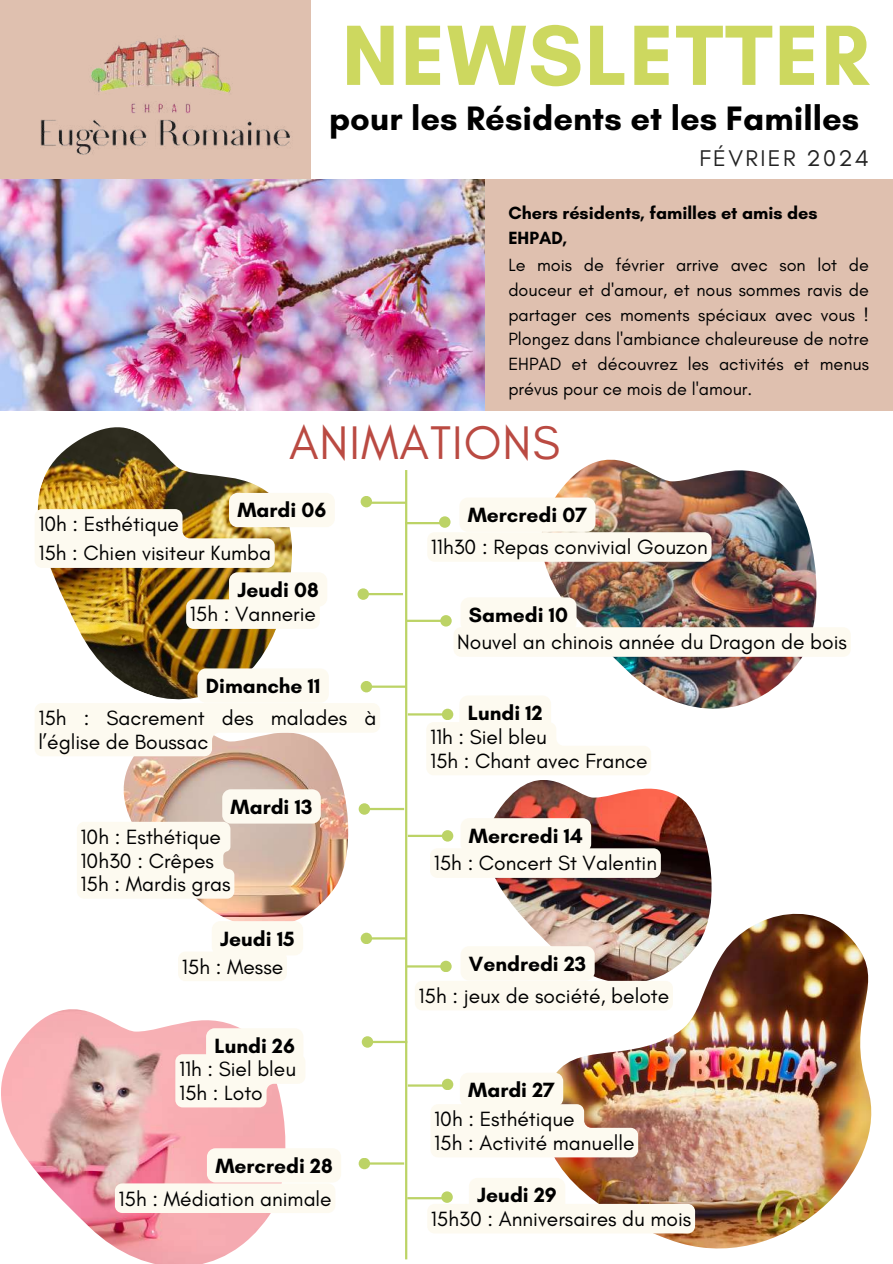
<style>
.page{position:relative;width:893px;height:1264px;background:#fff}
.page>*{position:absolute;margin:0;border:0;box-sizing:border-box;transform-origin:0 0}
.t1{font:700 87px "Glacial Indifference";letter-spacing:.02em;color:#cdd85f}
.t2{font:48px "Glacial Indifference";letter-spacing:.02em;color:#ba4a42}
.t3{font:700 34.5px "Glacial Indifference";color:#000}
.t4{font:23.1px "Glacial Indifference";letter-spacing:.1em;color:#222}
.t5{font:21px/23.7px "Glacial Indifference";color:#000}
.t6{font:700 21px "Glacial Indifference";color:#000}
.t7{font:18px/24.8px "Glacial Indifference";color:#000;text-align:justify}
.t8{font:700 18px/24.8px "Glacial Indifference";color:#000}
</style>
<div class="page">
<div style="left:0;top:0;width:310px;height:410px;background:#dfc0af"></div>
<img style="left:0;top:180px;width:485px;height:230px">
<div style="left:485px;top:179px;width:407px;height:232px;background:#dfc0af"></div>
<hr style="left:405px;top:470px;width:2px;height:789px;background:#bcd366">
<hr style="left:366px;top:501px;width:40px;height:3px;background:#bcd366">
<div style="left:360px;top:496px;width:12px;height:11px;background:#bcd366;border-radius:50%"></div>
<hr style="left:366px;top:685px;width:40px;height:2px;background:#bcd366">
<hr style="left:366px;top:937px;width:40px;height:2px;background:#bcd366">
<div style="left:360px;top:932px;width:12px;height:12px;background:#bcd366;border-radius:50%"></div>
<hr style="left:364px;top:807px;width:40px;height:3px;background:#bcd366">
<div style="left:358px;top:803px;width:12px;height:11px;background:#bcd366;border-radius:50%"></div>
<hr style="left:363px;top:593px;width:40px;height:2px;background:#bcd366">
<div style="left:357px;top:588px;width:12px;height:12px;background:#bcd366;border-radius:50%"></div>
<hr style="left:367px;top:1040px;width:40px;height:3px;background:#bcd366">
<div style="left:362px;top:1036px;width:11px;height:11px;background:#bcd366;border-radius:50%"></div>
<hr style="left:364px;top:1162px;width:40px;height:2px;background:#bcd366">
<div style="left:358px;top:1157px;width:12px;height:12px;background:#bcd366;border-radius:50%"></div>
<hr style="left:406px;top:619px;width:40px;height:3px;background:#bcd366">
<div style="left:440px;top:615px;width:11px;height:11px;background:#bcd366;border-radius:50%"></div>
<hr style="left:408px;top:713px;width:39px;height:2px;background:#bcd366">
<hr style="left:408px;top:834px;width:39px;height:3px;background:#bcd366">
<div style="left:442px;top:830px;width:11px;height:11px;background:#bcd366;border-radius:50%"></div>
<hr style="left:406px;top:965px;width:40px;height:2px;background:#bcd366">
<div style="left:440px;top:960px;width:11px;height:12px;background:#bcd366;border-radius:50%"></div>
<hr style="left:405px;top:522px;width:40px;height:2px;background:#bcd366">
<div style="left:439px;top:516px;width:11px;height:12px;background:#bcd366;border-radius:50%"></div>
<hr style="left:407px;top:1196px;width:40px;height:3px;background:#bcd366">
<div style="left:441px;top:1191px;width:12px;height:11px;background:#bcd366;border-radius:50%"></div>
<img style="left:554px;top:913px;width:317px;height:335px">
<img style="left:1px;top:1009px;width:284px;height:254px">
<hr style="left:408px;top:1084px;width:39px;height:2px;background:#bcd366">
<img style="left:544px;top:459px;width:272px;height:249px">
<img style="left:124px;top:756px;width:224px;height:165px">
<img style="left:487px;top:780px;width:224px;height:203px">
<img style="left:8px;top:407px;width:302px;height:261px">
<img style="left:40px;top:0;width:271px;height:168px">
<div style="left:461px;top:946px;width:133px;height:34px;background:#fdfaf0"></div>
<div style="left:415px;top:980px;width:258px;height:30px;background:#fdfaf0;border-radius:7px"></div>
<img style="left:430px;top:1072px;width:208px;height:85px">
<div style="left:460px;top:497px;width:135px;height:35px;background:#fdfaf0"></div>
<div style="left:461px;top:597px;width:115px;height:30px;background:#fdfaf0"></div>
<div style="left:461px;top:818px;width:130px;height:30px;background:#fdfaf0"></div>
<div style="left:207px;top:1148px;width:134px;height:34px;background:#fdfaf0"></div>
<div style="left:469px;top:1177px;width:96px;height:26px;background:#fdfaf0"></div>
<div style="left:427px;top:532px;width:284px;height:30px;background:#fdfaf0;border-radius:7px"></div>
<div style="left:453px;top:627px;width:397px;height:30px;background:#fdfaf0;border-radius:7px"></div>
<svg style="left:426px;top:695px;width:225px;height:80px"></svg>
<svg style="left:178px;top:921px;width:125px;height:60px"></svg>
<svg style="left:175px;top:1028px;width:130px;height:79px"></svg>
<div style="left:430px;top:848px;width:230px;height:29px;background:#fdfaf0;border-radius:7px"></div>
<div style="left:115px;top:1183px;width:220px;height:29px;background:#fdfaf0;border-radius:7px"></div>
<div style="left:427px;top:1203px;width:268px;height:30px;background:#fdfaf0;border-radius:7px"></div>
<svg style="left:77px;top:789px;width:244px;height:109px"></svg>
<svg style="left:35px;top:668px;width:345px;height:88px"></svg>
<img style="left:35px;top:493px;width:300px;height:136px">
<h1 class="t1" style="left:342px;top:2px;width:528px">NEWSLETTER</h1>
<h3 class="t3" style="left:329px;top:97px;width:531px">pour les Résidents et les Familles</h3>
<p class="t4" style="left:699px;top:144px;width:171px">FÉVRIER 2024</p>
<p class="t8" style="left:508px;top:200px;width:310px">Chers résidents, familles et amis des<br>EHPAD,</p>
<p class="t7" style="left:508px;top:252px;width:362px">Le mois de février arrive avec son lot de douceur et d'amour, et nous sommes ravis de partager ces moments spéciaux avec vous !<br>Plongez dans l'ambiance chaleureuse de notre EHPAD et découvrez les activités et menus prévus pour ce mois de l'amour.</p>
<h2 class="t2" style="left:289px;top:413px;width:272px">ANIMATIONS</h2>
<p class="t6" style="left:237px;top:497px;width:90px">Mardi 06</p>
<p class="t5" style="left:38px;top:509px;width:234px;line-height:29.2px">10h : Esthétique<br>15h : Chien visiteur Kumba</p>
<p class="t6" style="left:237px;top:577px;width:83px">Jeudi 08</p>
<p class="t5" style="left:190px;top:602px;width:128px">15h : Vannerie</p>
<p class="t6" style="left:206px;top:673px;width:116px">Dimanche 11</p>
<p class="t5" style="left:38px;top:706px;width:339px">15h : Sacrement des malades à l’église de Boussac</p>
<p class="t6" style="left:230px;top:793px;width:83px">Mardi 13</p>
<p class="t5" style="left:81px;top:824px;width:152px">10h : Esthétique<br>10h30 : Crêpes<br>15h : Mardis gras</p>
<p class="t6" style="left:220px;top:925px;width:76px">Jeudi 15</p>
<p class="t5" style="left:182px;top:954px;width:103px">15h : Messe</p>
<p class="t6" style="left:214px;top:1032px;width:82px">Lundi 26</p>
<p class="t5" style="left:179px;top:1057px;width:118px">11h : Siel bleu<br>15h : Loto</p>
<p class="t6" style="left:215px;top:1152px;width:119px">Mercredi 28</p>
<p class="t5" style="left:119px;top:1186px;width:214px">15h : Médiation animale</p>
<p class="t6" style="left:467px;top:502px;width:121px">Mercredi 07</p>
<p class="t5" style="left:431px;top:535px;width:278px">11h30 : Repas convivial Gouzon</p>
<p class="t6" style="left:469px;top:602px;width:101px">Samedi 10</p>
<p class="t5" style="left:457px;top:630px;width:391px">Nouvel an chinois année du Dragon de bois</p>
<p class="t6" style="left:467px;top:700px;width:76px">Lundi 12</p>
<p class="t5" style="left:430px;top:725px;width:219px">11h : Siel bleu<br>15h : Chant avec France</p>
<p class="t6" style="left:469px;top:822px;width:115px">Mercredi 14</p>
<p class="t5" style="left:433px;top:851px;width:225px">15h : Concert St Valentin</p>
<p class="t6" style="left:469px;top:950px;width:119px">Vendredi 23</p>
<p class="t5" style="left:418px;top:983px;width:252px">15h : jeux de société, belote</p>
<p class="t6" style="left:468px;top:1077px;width:88px">Mardi 27</p>
<p class="t5" style="left:434px;top:1107px;width:202px">10h : Esthétique<br>15h : Activité manuelle</p>
<p class="t6" style="left:477px;top:1182px;width:81px">Jeudi 29</p>
<p class="t5" style="left:431px;top:1206px;width:262px">15h30 : Anniversaires du mois</p>
</div>
